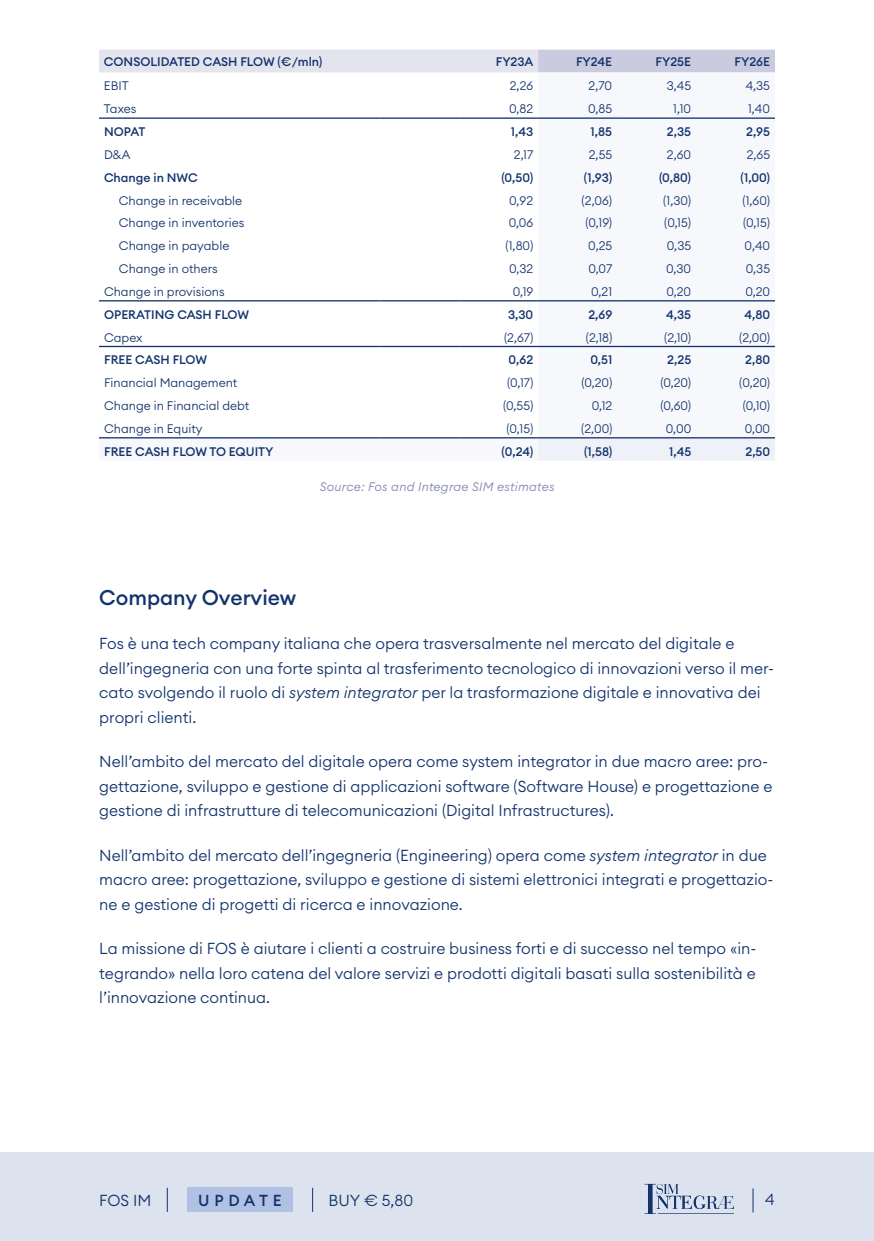
<style>
.page{position:relative;width:874px;height:1241px;background:#fff}
.page>*{position:absolute;margin:0;border:0;box-sizing:border-box;transform-origin:0 0}
.t1{font:500 21px "Euclid Circular A";color:#13336d}
.t2{font:300 15.75px/24.5px "Euclid Circular A";color:#13336d}
.t3{font:500 15.75px "Euclid Circular A";letter-spacing:.3em;color:#13336d}
.t4{font:300 12.25px "Euclid Circular A";color:#13336d}
.t5{font:500 12.25px "Euclid Circular A";color:#13336d}
.t6{font:italic 300 12.25px "Euclid Circular A";letter-spacing:.02em;color:#8186af}
.s1{font-style:italic}
</style>
<div class="page">
<div style="left:0;top:1152px;width:873px;height:88px;background:#dde3ee"></div>
<svg style="left:167px;top:1187px;width:1px;height:24px"></svg>
<div style="left:187px;top:1187px;width:106px;height:24px;background:#b1c1e4"></div>
<svg style="left:312px;top:1187px;width:1px;height:24px"></svg>
<svg style="left:752px;top:1188px;width:1px;height:24px"></svg>
<svg style="left:644px;top:1183px;width:89px;height:30px"></svg>
<svg style="left:99px;top:50px;width:675px;height:22px;background:#dadbe9"></svg>
<svg style="left:99px;top:72px;width:675px;height:367px"></svg>
<div style="left:538px;top:438px;width:236px;height:22px;background:#eef1f7"></div>
<hr style="left:99px;top:117px;width:281px;height:2px;background:#13336d">
<hr style="left:380px;top:117px;width:79px;height:2px;background:#13336d">
<hr style="left:459px;top:117px;width:79px;height:2px;background:#13336d">
<hr style="left:538px;top:117px;width:78px;height:2px;background:#13336d">
<hr style="left:616px;top:117px;width:79px;height:2px;background:#13336d">
<hr style="left:695px;top:117px;width:79px;height:2px;background:#13336d">
<hr style="left:99px;top:300px;width:281px;height:1px;background:#13336d">
<hr style="left:380px;top:300px;width:79px;height:1px;background:#13336d">
<hr style="left:459px;top:300px;width:79px;height:1px;background:#13336d">
<hr style="left:538px;top:300px;width:78px;height:1px;background:#13336d">
<hr style="left:616px;top:300px;width:79px;height:1px;background:#13336d">
<hr style="left:695px;top:300px;width:79px;height:1px;background:#13336d">
<hr style="left:99px;top:346px;width:281px;height:1px;background:#13336d">
<hr style="left:380px;top:346px;width:79px;height:1px;background:#13336d">
<hr style="left:459px;top:346px;width:79px;height:1px;background:#13336d">
<hr style="left:538px;top:346px;width:78px;height:1px;background:#13336d">
<hr style="left:616px;top:346px;width:79px;height:1px;background:#13336d">
<hr style="left:695px;top:346px;width:79px;height:1px;background:#13336d">
<hr style="left:99px;top:437px;width:281px;height:1px;background:#13336d">
<hr style="left:380px;top:437px;width:79px;height:1px;background:#13336d">
<hr style="left:459px;top:437px;width:79px;height:1px;background:#13336d">
<hr style="left:538px;top:437px;width:78px;height:1px;background:#13336d">
<hr style="left:616px;top:437px;width:79px;height:1px;background:#13336d">
<hr style="left:695px;top:437px;width:79px;height:1px;background:#13336d">
<p class="t5" style="left:104px;top:54px;width:220px">CONSOLIDATED CASH FLOW (€/mln)</p>
<p class="t5" style="left:495px;top:54px;width:39px">FY23A</p>
<p class="t5" style="left:575px;top:54px;width:38px">FY24E</p>
<p class="t5" style="left:655px;top:54px;width:37px">FY25E</p>
<p class="t5" style="left:734px;top:54px;width:37px">FY26E</p>
<p class="t4" style="left:104px;top:78px;width:26px">EBIT</p>
<p class="t4" style="left:509px;top:78px;width:25px">2,26</p>
<p class="t4" style="left:588px;top:78px;width:25px">2,70</p>
<p class="t4" style="left:666px;top:78px;width:26px">3,45</p>
<p class="t4" style="left:745px;top:78px;width:26px">4,35</p>
<p class="t4" style="left:104px;top:101px;width:34px">Taxes</p>
<p class="t4" style="left:509px;top:101px;width:26px">0,82</p>
<p class="t4" style="left:587px;top:101px;width:26px">0,85</p>
<p class="t4" style="left:673px;top:101px;width:19px">1,10</p>
<p class="t4" style="left:747px;top:101px;width:23px">1,40</p>
<p class="t5" style="left:104px;top:124px;width:43px">NOPAT</p>
<p class="t5" style="left:510px;top:124px;width:24px">1,43</p>
<p class="t5" style="left:590px;top:124px;width:23px">1,85</p>
<p class="t5" style="left:666px;top:124px;width:26px">2,35</p>
<p class="t5" style="left:745px;top:124px;width:25px">2,95</p>
<p class="t4" style="left:104px;top:146px;width:28px">D&amp;A</p>
<p class="t4" style="left:513px;top:146px;width:21px">2,17</p>
<p class="t4" style="left:588px;top:146px;width:25px">2,55</p>
<p class="t4" style="left:666px;top:146px;width:26px">2,60</p>
<p class="t4" style="left:746px;top:146px;width:25px">2,65</p>
<p class="t5" style="left:104px;top:169px;width:95px">Change in NWC</p>
<p class="t5" style="left:501px;top:169px;width:33px">(0,50)</p>
<p class="t5" style="left:583px;top:169px;width:30px">(1,93)</p>
<p class="t5" style="left:658px;top:169px;width:34px">(0,80)</p>
<p class="t5" style="left:740px;top:169px;width:31px">(1,00)</p>
<p class="t4" style="left:119px;top:192px;width:125px">Change in receivable</p>
<p class="t4" style="left:509px;top:192px;width:25px">0,92</p>
<p class="t4" style="left:581px;top:192px;width:32px">(2,06)</p>
<p class="t4" style="left:663px;top:192px;width:29px">(1,30)</p>
<p class="t4" style="left:742px;top:192px;width:29px">(1,60)</p>
<p class="t4" style="left:119px;top:215px;width:127px">Change in inventories</p>
<p class="t4" style="left:508px;top:215px;width:26px">0,06</p>
<p class="t4" style="left:585px;top:215px;width:28px">(0,19)</p>
<p class="t4" style="left:664px;top:215px;width:28px">(0,15)</p>
<p class="t4" style="left:742px;top:215px;width:28px">(0,15)</p>
<p class="t4" style="left:119px;top:238px;width:112px">Change in payable</p>
<p class="t4" style="left:505px;top:238px;width:29px">(1,80)</p>
<p class="t4" style="left:588px;top:238px;width:25px">0,25</p>
<p class="t4" style="left:666px;top:238px;width:26px">0,35</p>
<p class="t4" style="left:744px;top:238px;width:27px">0,40</p>
<p class="t4" style="left:119px;top:261px;width:100px">Change in others</p>
<p class="t4" style="left:508px;top:261px;width:26px">0,32</p>
<p class="t4" style="left:588px;top:261px;width:25px">0,07</p>
<p class="t4" style="left:665px;top:261px;width:27px">0,30</p>
<p class="t4" style="left:745px;top:261px;width:26px">0,35</p>
<p class="t4" style="left:104px;top:283px;width:122px">Change in provisions</p>
<p class="t4" style="left:512px;top:283px;width:22px">0,19</p>
<p class="t4" style="left:591px;top:283px;width:22px">0,21</p>
<p class="t4" style="left:666px;top:283px;width:26px">0,20</p>
<p class="t4" style="left:745px;top:283px;width:26px">0,20</p>
<p class="t5" style="left:104px;top:306px;width:147px">OPERATING CASH FLOW</p>
<p class="t5" style="left:507px;top:306px;width:27px">3,30</p>
<p class="t5" style="left:588px;top:306px;width:25px">2,69</p>
<p class="t5" style="left:665px;top:306px;width:27px">4,35</p>
<p class="t5" style="left:744px;top:306px;width:27px">4,80</p>
<p class="t4" style="left:104px;top:329px;width:40px">Capex</p>
<p class="t4" style="left:503px;top:329px;width:31px">(2,67)</p>
<p class="t4" style="left:585px;top:329px;width:28px">(2,18)</p>
<p class="t4" style="left:663px;top:329px;width:29px">(2,10)</p>
<p class="t4" style="left:738px;top:329px;width:33px">(2,00)</p>
<p class="t5" style="left:104px;top:352px;width:104px">FREE CASH FLOW</p>
<p class="t5" style="left:508px;top:352px;width:26px">0,62</p>
<p class="t5" style="left:590px;top:352px;width:23px">0,51</p>
<p class="t5" style="left:666px;top:352px;width:26px">2,25</p>
<p class="t5" style="left:744px;top:352px;width:26px">2,80</p>
<p class="t4" style="left:104px;top:375px;width:135px">Financial Management</p>
<p class="t4" style="left:507px;top:375px;width:28px">(0,17)</p>
<p class="t4" style="left:581px;top:375px;width:32px">(0,20)</p>
<p class="t4" style="left:660px;top:375px;width:32px">(0,20)</p>
<p class="t4" style="left:739px;top:375px;width:32px">(0,20)</p>
<p class="t4" style="left:104px;top:398px;width:147px">Change in Financial debt</p>
<p class="t4" style="left:503px;top:398px;width:32px">(0,55)</p>
<p class="t4" style="left:591px;top:398px;width:22px">0,12</p>
<p class="t4" style="left:660px;top:398px;width:32px">(0,60)</p>
<p class="t4" style="left:742px;top:398px;width:29px">(0,10)</p>
<p class="t4" style="left:104px;top:420px;width:100px">Change in Equity</p>
<p class="t4" style="left:506px;top:420px;width:28px">(0,15)</p>
<p class="t4" style="left:581px;top:420px;width:33px">(2,00)</p>
<p class="t4" style="left:665px;top:420px;width:27px">0,00</p>
<p class="t4" style="left:744px;top:420px;width:27px">0,00</p>
<p class="t5" style="left:104px;top:443px;width:171px">FREE CASH FLOW TO EQUITY</p>
<p class="t5" style="left:501px;top:443px;width:33px">(0,24)</p>
<p class="t5" style="left:583px;top:443px;width:30px">(1,58)</p>
<p class="t5" style="left:668px;top:443px;width:24px">1,45</p>
<p class="t5" style="left:745px;top:443px;width:26px">2,50</p>
<p class="t6" style="left:319px;top:478px;width:236px">Source: Fos and Integrae SIM estimates</p>
<h1 class="t1" style="left:99px;top:583px;width:198px">Company Overview</h1>
<p class="t2" style="left:99px;top:631px;width:676px">Fos è una tech company italiana che opera trasversalmente nel mercato del digitale e dell’ingegneria con una forte spinta al trasferimento tecnologico di innovazioni verso il mer&shy;cato svolgendo il ruolo di <span class="s1">system integrator</span> per la trasformazione digitale e innovativa dei propri clienti.</p>
<p class="t2" style="left:99px;top:749px;width:674px">Nell’ambito del mercato del digitale opera come system integrator in due macro aree: pro&shy;gettazione, sviluppo e gestione di applicazioni software (Software House) e progettazione e gestione di infrastrutture di telecomunicazioni (Digital Infrastructures).</p>
<p class="t2" style="left:99px;top:842px;width:675px">Nell’ambito del mercato dell’ingegneria (Engineering) opera come <span class="s1">system integrator</span> in due macro aree: progettazione, sviluppo e gestione di sistemi elettronici integrati e progettazio&shy;ne e gestione di progetti di ricerca e innovazione.</p>
<p class="t2" style="left:99px;top:935px;width:658px;text-align:justify">La missione di FOS è aiutare i clienti a costruire business forti e di successo nel tempo «in&shy;tegrando» nella loro catena del valore servizi e prodotti digitali basati sulla sostenibilità e l’innovazione continua.</p>
<p class="t2" style="left:99px;top:1187px;width:54px">FOS IM</p>
<p class="t3" style="left:198px;top:1190px;width:85px">UPDATE</p>
<p class="t2" style="left:328px;top:1187px;width:86px">BUY € 5,80</p>
<p class="t2" style="left:764px;top:1186px;width:11px">4</p>
</div>
